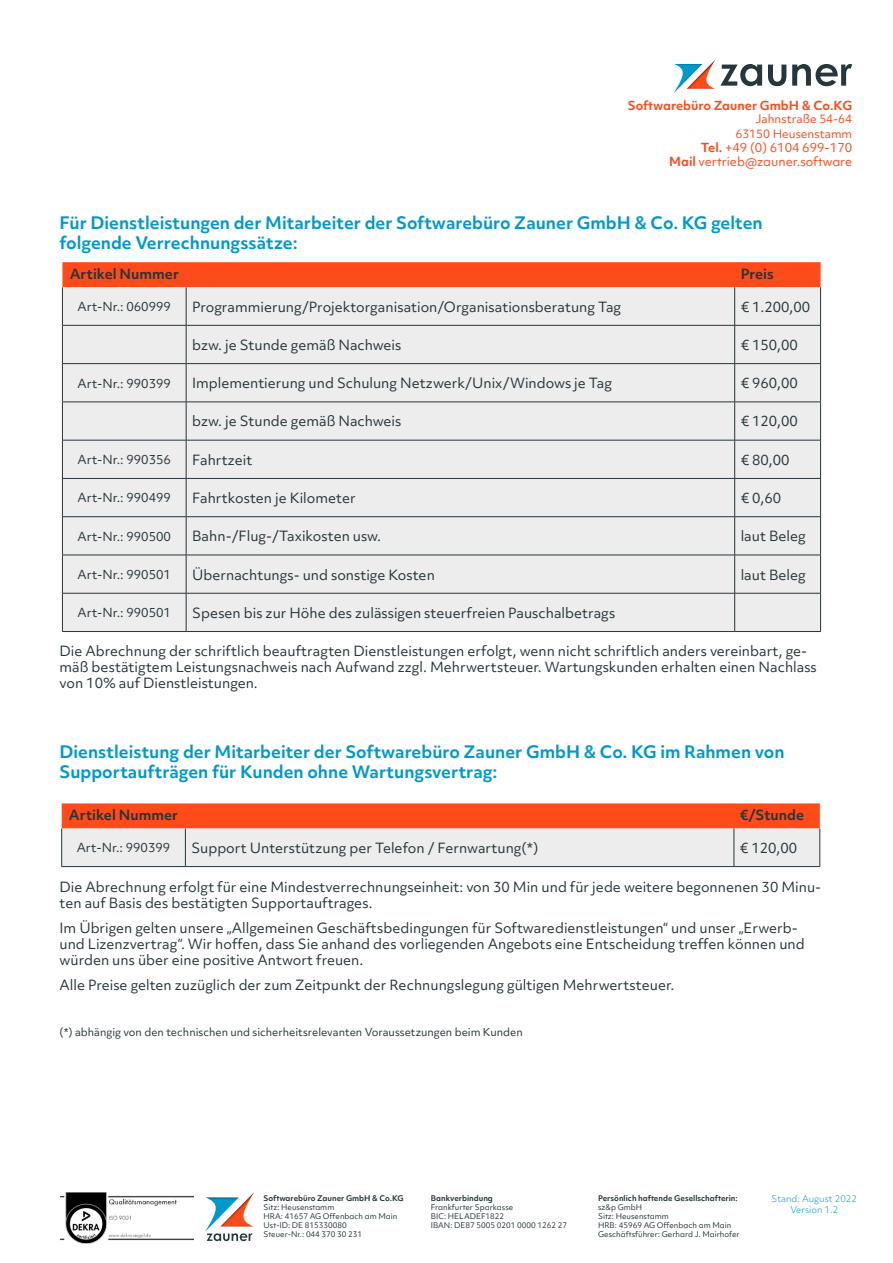
<style>
.page{position:relative;width:893px;height:1263px;background:#fff}
.page>*{position:absolute;margin:0;border:0;box-sizing:border-box;transform-origin:0 0}
.t1{font:700 16.5px/19.8px "Objektiv Mk 3";color:#09c}
.t2{font:13.5px/16.2px "Objektiv Mk 3";color:#26363a}
.t3{font:700 13.5px "Objektiv Mk 3";color:#26363a}
.t4{font:12px "Objektiv Mk 3";color:#26363b}
.t5{font:12px/14.4px "Objektiv Mk 1";color:#ff4a1a;text-align:right}
.t6{font:700 12px "Objektiv Mk 1";color:#ff4a1a}
.t7{font:11.25px/14.4px "Objektiv Mk 3";color:#ff4a1a;text-align:right}
.t8{font:10.5px "Objektiv Mk 3";color:#26363a}
.t9{font:300 9px/10.5px "Objektiv Mk 3";color:#09c;text-align:center}
.t10{font:7.5px/9px "Objektiv Mk 1";color:#26363b}
.t11{font:700 7.5px "Objektiv Mk 1";color:#26363b}
.s1{font-weight:700}
</style>
<div class="page">
<svg style="left:674px;top:60px;width:88px;height:33px"></svg>
<svg style="left:768px;top:65px;width:18px;height:21px"></svg>
<svg style="left:792px;top:64px;width:60px;height:22px"></svg>
<img style="left:60px;top:1192px;width:133px;height:51px">
<svg style="left:205px;top:1192px;width:49px;height:49px"></svg>
<div style="left:62px;top:262px;width:759px;height:25px;background:#ff4a1a"></div>
<div style="left:63px;top:287px;width:757px;height:344px;background:#ededed"></div>
<hr style="left:62px;top:287px;width:1px;height:38px;background:#26363b">
<hr style="left:186px;top:287px;width:1px;height:38px;background:#26363b">
<hr style="left:734px;top:287px;width:1px;height:38px;background:#26363b">
<hr style="left:820px;top:287px;width:1px;height:38px;background:#26363b">
<hr style="left:62px;top:325px;width:124px;height:1px;background:#26363b">
<hr style="left:62px;top:326px;width:1px;height:37px;background:#26363b">
<hr style="left:186px;top:325px;width:549px;height:1px;background:#26363b">
<hr style="left:186px;top:326px;width:1px;height:37px;background:#26363b">
<hr style="left:735px;top:325px;width:86px;height:1px;background:#26363b">
<hr style="left:734px;top:326px;width:1px;height:37px;background:#26363b">
<hr style="left:820px;top:326px;width:1px;height:37px;background:#26363b">
<hr style="left:62px;top:363px;width:124px;height:1px;background:#26363b">
<hr style="left:62px;top:364px;width:1px;height:38px;background:#26363b">
<hr style="left:186px;top:363px;width:549px;height:1px;background:#26363b">
<hr style="left:186px;top:364px;width:1px;height:38px;background:#26363b">
<hr style="left:735px;top:363px;width:86px;height:1px;background:#26363b">
<hr style="left:734px;top:364px;width:1px;height:38px;background:#26363b">
<hr style="left:820px;top:364px;width:1px;height:38px;background:#26363b">
<hr style="left:62px;top:402px;width:124px;height:1px;background:#26363b">
<hr style="left:62px;top:402px;width:1px;height:38px;background:#26363b">
<hr style="left:186px;top:402px;width:549px;height:1px;background:#26363b">
<hr style="left:186px;top:402px;width:1px;height:38px;background:#26363b">
<hr style="left:735px;top:402px;width:86px;height:1px;background:#26363b">
<hr style="left:734px;top:402px;width:1px;height:38px;background:#26363b">
<hr style="left:820px;top:402px;width:1px;height:38px;background:#26363b">
<hr style="left:62px;top:440px;width:124px;height:1px;background:#26363b">
<hr style="left:62px;top:440px;width:1px;height:38px;background:#26363b">
<hr style="left:186px;top:440px;width:549px;height:1px;background:#26363b">
<hr style="left:186px;top:440px;width:1px;height:38px;background:#26363b">
<hr style="left:735px;top:440px;width:86px;height:1px;background:#26363b">
<hr style="left:734px;top:440px;width:1px;height:38px;background:#26363b">
<hr style="left:820px;top:440px;width:1px;height:38px;background:#26363b">
<hr style="left:62px;top:478px;width:124px;height:1px;background:#26363b">
<hr style="left:62px;top:479px;width:1px;height:37px;background:#26363b">
<hr style="left:186px;top:478px;width:549px;height:1px;background:#26363b">
<hr style="left:186px;top:479px;width:1px;height:37px;background:#26363b">
<hr style="left:735px;top:478px;width:86px;height:1px;background:#26363b">
<hr style="left:734px;top:479px;width:1px;height:37px;background:#26363b">
<hr style="left:820px;top:479px;width:1px;height:37px;background:#26363b">
<hr style="left:62px;top:516px;width:124px;height:1px;background:#26363b">
<hr style="left:62px;top:517px;width:1px;height:38px;background:#26363b">
<hr style="left:186px;top:516px;width:549px;height:1px;background:#26363b">
<hr style="left:186px;top:517px;width:1px;height:38px;background:#26363b">
<hr style="left:735px;top:516px;width:86px;height:1px;background:#26363b">
<hr style="left:734px;top:517px;width:1px;height:38px;background:#26363b">
<hr style="left:820px;top:517px;width:1px;height:38px;background:#26363b">
<hr style="left:62px;top:555px;width:124px;height:1px;background:#26363b">
<hr style="left:62px;top:555px;width:1px;height:38px;background:#26363b">
<hr style="left:186px;top:555px;width:549px;height:1px;background:#26363b">
<hr style="left:186px;top:555px;width:1px;height:38px;background:#26363b">
<hr style="left:735px;top:555px;width:86px;height:1px;background:#26363b">
<hr style="left:734px;top:555px;width:1px;height:38px;background:#26363b">
<hr style="left:820px;top:555px;width:1px;height:38px;background:#26363b">
<hr style="left:62px;top:593px;width:124px;height:1px;background:#26363b">
<hr style="left:62px;top:593px;width:1px;height:38px;background:#26363b">
<hr style="left:186px;top:593px;width:549px;height:1px;background:#26363b">
<hr style="left:186px;top:593px;width:1px;height:38px;background:#26363b">
<hr style="left:735px;top:593px;width:86px;height:1px;background:#26363b">
<hr style="left:734px;top:593px;width:1px;height:38px;background:#26363b">
<hr style="left:820px;top:593px;width:1px;height:38px;background:#26363b">
<hr style="left:62px;top:631px;width:124px;height:1px;background:#26363b">
<hr style="left:186px;top:631px;width:549px;height:1px;background:#26363b">
<hr style="left:735px;top:631px;width:86px;height:1px;background:#26363b">
<svg style="left:62px;top:803px;width:758px;height:63px;background:#f4ac99"></svg>
<hr style="left:61px;top:828px;width:1px;height:38px;background:#26363b">
<hr style="left:185px;top:828px;width:1px;height:38px;background:#26363b">
<hr style="left:734px;top:828px;width:1px;height:38px;background:#26363b">
<hr style="left:820px;top:828px;width:1px;height:38px;background:#26363b">
<hr style="left:61px;top:866px;width:124px;height:1px;background:#26363b">
<hr style="left:185px;top:866px;width:549px;height:1px;background:#26363b">
<hr style="left:734px;top:866px;width:86px;height:1px;background:#26363b">
<p class="t6" style="left:628px;top:97px;width:226px">Softwarebüro Zauner GmbH &amp; Co.KG</p>
<p class="t7" style="left:735px;top:112px;width:118px">Jahnstraße 54-64<br>63150 Heusenstamm</p>
<p class="t5" style="left:669px;top:140px;width:184px"><span class="s1">Tel.</span> +49 (0) 6104 699-170<br><span class="s1">Mail</span> vertrieb@zauner.software</p>
<p class="t1" style="left:60px;top:213px;width:705px">Für Dienstleistungen der Mitarbeiter der Softwarebüro Zauner GmbH &amp; Co. KG gelten folgende Verrechnungssätze:</p>
<p class="t3" style="left:70px;top:264px;width:111px">Artikel Nummer</p>
<p class="t3" style="left:741px;top:264px;width:34px">Preis</p>
<p class="t4" style="left:77px;top:298px;width:95px">Art-Nr.: 060999</p>
<p class="t2" style="left:192px;top:298px;width:431px">Programmierung/Projektorganisation/Organisationsberatung Tag</p>
<p class="t2" style="left:741px;top:298px;width:71px">€ 1.200,00</p>
<p class="t2" style="left:192px;top:337px;width:211px">bzw. je Stunde gemäß Nachweis</p>
<p class="t2" style="left:741px;top:337px;width:59px">€ 150,00</p>
<p class="t4" style="left:77px;top:375px;width:95px">Art-Nr.: 990399</p>
<p class="t2" style="left:192px;top:375px;width:421px">Implementierung und Schulung Netzwerk/Unix/Windows je Tag</p>
<p class="t2" style="left:741px;top:375px;width:59px">€ 960,00</p>
<p class="t2" style="left:192px;top:413px;width:211px">bzw. je Stunde gemäß Nachweis</p>
<p class="t2" style="left:741px;top:413px;width:59px">€ 120,00</p>
<p class="t4" style="left:77px;top:451px;width:95px">Art-Nr.: 990356</p>
<p class="t2" style="left:192px;top:451px;width:62px">Fahrtzeit</p>
<p class="t2" style="left:741px;top:451px;width:50px">€ 80,00</p>
<p class="t4" style="left:77px;top:490px;width:95px">Art-Nr.: 990499</p>
<p class="t2" style="left:192px;top:490px;width:165px">Fahrtkosten je Kilometer</p>
<p class="t2" style="left:741px;top:490px;width:42px">€ 0,60</p>
<p class="t4" style="left:77px;top:528px;width:95px">Art-Nr.: 990500</p>
<p class="t2" style="left:192px;top:528px;width:191px">Bahn-/Flug-/Taxikosten usw.</p>
<p class="t2" style="left:741px;top:528px;width:67px">laut Beleg</p>
<p class="t4" style="left:77px;top:566px;width:95px">Art-Nr.: 990501</p>
<p class="t2" style="left:192px;top:566px;width:244px">Übernachtungs- und sonstige Kosten</p>
<p class="t2" style="left:741px;top:566px;width:67px">laut Beleg</p>
<p class="t4" style="left:77px;top:604px;width:95px">Art-Nr.: 990501</p>
<p class="t2" style="left:192px;top:604px;width:425px">Spesen bis zur Höhe des zulässigen steuerfreien Pauschalbetrags</p>
<p class="t2" style="left:60px;top:643px;width:759px">Die Abrechnung der schriftlich beauftragten Dienstleistungen erfolgt, wenn nicht schriftlich anders vereinbart, ge&shy;mäß bestätigtem Leistungsnachweis nach Aufwand zzgl. Mehrwertsteuer. Wartungskunden erhalten einen Nachlass von 10% auf Dienstleistungen.</p>
<p class="t1" style="left:60px;top:742px;width:726px">Dienstleistung der Mitarbeiter der Softwarebüro Zauner GmbH &amp; Co. KG im Rahmen von<br>Supportaufträgen für Kunden ohne Wartungsvertrag:</p>
<p class="t3" style="left:69px;top:806px;width:111px">Artikel Nummer</p>
<p class="t3" style="left:740px;top:806px;width:66px">€/Stunde</p>
<p class="t4" style="left:77px;top:839px;width:95px">Art-Nr.: 990399</p>
<p class="t2" style="left:191px;top:840px;width:349px">Support Unterstützung per Telefon / Fernwartung(*)</p>
<p class="t2" style="left:740px;top:840px;width:59px">€ 120,00</p>
<p class="t2" style="left:60px;top:879px;width:763px">Die Abrechnung erfolgt für eine Mindestverrechnungseinheit: von 30 Min und für jede weitere begonnenen 30 Minu&shy;ten auf Basis des bestätigten Supportauftrages.</p>
<p class="t2" style="left:60px;top:919px;width:747px">Im Übrigen gelten unsere „Allgemeinen Geschäftsbedingungen für Softwaredienstleistungen“ und unser „Erwerb&shy;und Lizenzvertrag“. Wir hoffen, dass Sie anhand des vorliegenden Angebots eine Entscheidung treffen können und würden uns über eine positive Antwort freuen.</p>
<p class="t2" style="left:60px;top:977px;width:616px">Alle Preise gelten zuzüglich der zum Zeitpunkt der Rechnungslegung gültigen Mehrwertsteuer.</p>
<p class="t8" style="left:60px;top:1024px;width:465px">(*) abhängig von den technischen und sicherheitsrelevanten Voraussetzungen beim Kunden</p>
<p class="t11" style="left:264px;top:1193px;width:142px">Softwarebüro Zauner GmbH &amp; Co.KG</p>
<p class="t10" style="left:264px;top:1202px;width:135px">Sitz: Heusenstamm<br>HRA: 41657 AG Offenbach am Main<br>Ust-ID: DE 815330080<br>Steuer-Nr.: 044 370 30 231</p>
<p class="t11" style="left:431px;top:1193px;width:64px">Bankverbindung</p>
<p class="t10" style="left:431px;top:1202px;width:138px">Frankfurter Sparkasse<br>BIC: HELADEF1822<br>IBAN: DE87 5005 0201 0000 1262 27</p>
<p class="t11" style="left:598px;top:1193px;width:141px">Persönlich haftende Gesellschafterin:</p>
<p class="t10" style="left:598px;top:1202px;width:143px">sz&amp;p GmbH<br>Sitz: Heusenstamm<br>HRB: 45969 AG Offenbach am Main<br>Geschäftsführer: Gerhard J. Mairhofer</p>
<p class="t9" style="left:771px;top:1193px;width:87px">Stand: August 2022<br>Version 1.2</p>
</div>
